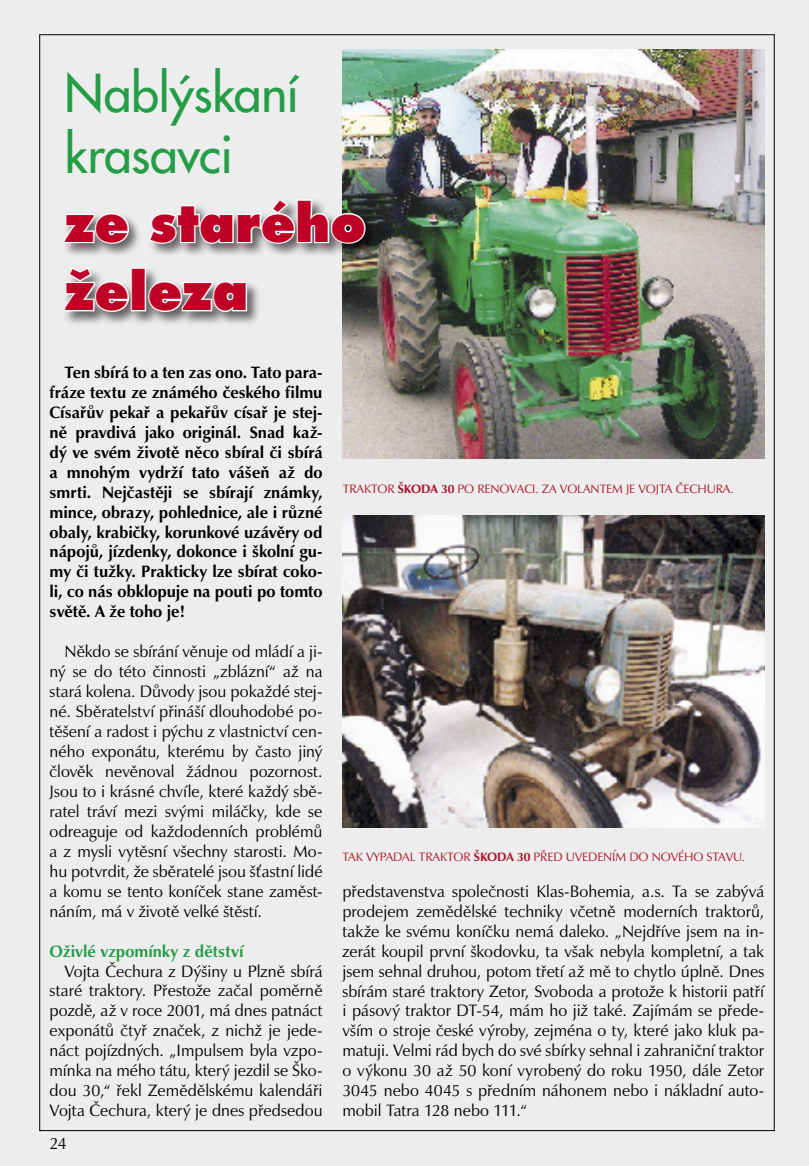
<style>
.page{position:relative;width:809px;height:1166px;background:#ededed}
.page>*{position:absolute;margin:0;border:0;box-sizing:border-box;transform-origin:0 0}
.t1{font:50.75px/60.9px "Futura CE";letter-spacing:-.005em;color:#239d46}
.t2{font:800 50.75px/68.2px "Futura CE";color:#be0027}
.t3{font:16.62px/19.9px "Zapf Humanist 601 BTCE";color:#000;text-align:justify}
.t4{font:700 16.62px/19.9px "Zapf Humanist 601 BTCE";letter-spacing:-.005em;color:#000;text-align:justify}
.t5{font:700 16.62px "Zapf Humanist 601 BTCE";color:#239d46}
.t6{font:12.25px "Zapf Humanist 601 BTCE";letter-spacing:-.01em;color:#a9122a}
.s1{font-weight:700}
</style>
<div class="page">
<hr style="left:808px;top:0;width:1px;height:1166px;background:#e0eefb">
<img style="left:342px;top:50px;width:422px;height:409px">
<div style="left:61px;top:196px;width:320px;height:131px;background:#000;opacity:.59"></div>
<svg style="left:63px;top:212px;width:67px;height:33px"></svg>
<svg style="left:147px;top:197px;width:220px;height:48px"></svg>
<svg style="left:63px;top:266px;width:67px;height:47px"></svg>
<div style="left:131px;top:268px;width:15px;height:43px;border:3px solid #fff"></div>
<svg style="left:147px;top:280px;width:101px;height:33px"></svg>
<img style="left:342px;top:515px;width:422px;height:313px">
<h1 class="t1" style="left:64px;top:63px;width:236px">Nablýskaní krasavci</h1>
<h1 class="t2" style="left:64px;top:188px;width:303px">ze starého železa</h1>
<p class="t4" style="left:50px;top:362px;width:274px;text-indent:15px">Ten sbírá to a ten zas ono. Tato para&shy;fráze textu ze známého českého filmu Císařův pekař a pekařův císař je stej&shy;ně pravdivá jako originál. Snad kaž&shy;dý ve svém životě něco sbíral či sbírá a mnohým vydrží tato vášeň až do smrti. Nejčastěji se sbírají známky, mince, obrazy, pohlednice, ale i různé obaly, krabičky, korunkové uzávěry od nápojů, jízdenky, dokonce i školní gu&shy;my či tužky. Prakticky lze sbírat coko&shy;li, co nás obklopuje na pouti po tomto světě. A že toho je!</p>
<p class="t3" style="left:50px;top:641px;width:274px;text-indent:15px">Někdo se sbírání věnuje od mládí a ji&shy;ný se do této činnosti „zblázní“ až na stará kolena. Důvody jsou pokaždé stej&shy;né. Sběratelství přináší dlouhodobé po&shy;těšení a radost i pýchu z vlastnictví cen&shy;ného exponátu, kterému by často jiný člověk nevěnoval žádnou pozornost.<br>Jsou to i krásné chvíle, které každý sbě&shy;ratel tráví mezi svými miláčky, kde se odreaguje od každodenních problémů a z mysli vytěsní všechny starosti. Mo&shy;hu potvrdit, že sběratelé jsou šťastní lidé a komu se tento koníček stane zaměst&shy;náním, má v životě velké štěstí.</p>
<p class="t5" style="left:50px;top:940px;width:195px">Oživlé vzpomínky z dětství</p>
<p class="t3" style="left:50px;top:960px;width:274px;text-indent:15px">Vojta Čechura z Dýšiny u Plzně sbírá staré traktory. Přestože začal poměrně pozdě, až v roce 2001, má dnes patnáct exponátů čtyř značek, z nichž je jede&shy;náct pojízdných. „Impulsem byla vzpo&shy;mínka na mého tátu, který jezdil se Ško&shy;dou 30,“ řekl Zemědělskému kalendáři Vojta Čechura, který je dnes předsedou</p>
<p class="t3" style="left:50px;top:1133px;width:19px">24</p>
<p class="t6" style="left:343px;top:481px;width:392px">TRAKTOR <span class="s1">ŠKODA 30</span> PO RENOVACI. ZA VOLANTEM JE VOJTA ČECHURA.</p>
<p class="t6" style="left:342px;top:849px;width:404px">TAK VYPADAL TRAKTOR <span class="s1">ŠKODA 30</span> PŘED UVEDENÍM DO NOVÉHO STAVU.</p>
<p class="t3" style="left:342px;top:881px;width:423px">představenstva společnosti Klas-Bohemia, a.s. Ta se zabývá prodejem zemědělské techniky včetně moderních traktorů, takže ke svému koníčku nemá daleko. „Nejdříve jsem na in&shy;zerát koupil první škodovku, ta však nebyla kompletní, a tak jsem sehnal druhou, potom třetí až mě to chytlo úplně. Dnes sbírám staré traktory Zetor, Svoboda a protože k historii patří i pásový traktor DT-54, mám ho již také. Zajímám se přede&shy;vším o stroje české výroby, zejména o ty, které jako kluk pa&shy;matuji. Velmi rád bych do své sbírky sehnal i zahraniční traktor o výkonu 30 až 50 koní vyrobený do roku 1950, dále Zetor 3045 nebo 4045 s předním náhonem nebo i nákladní auto&shy;mobil Tatra 128 nebo 111.“</p>
</div>
